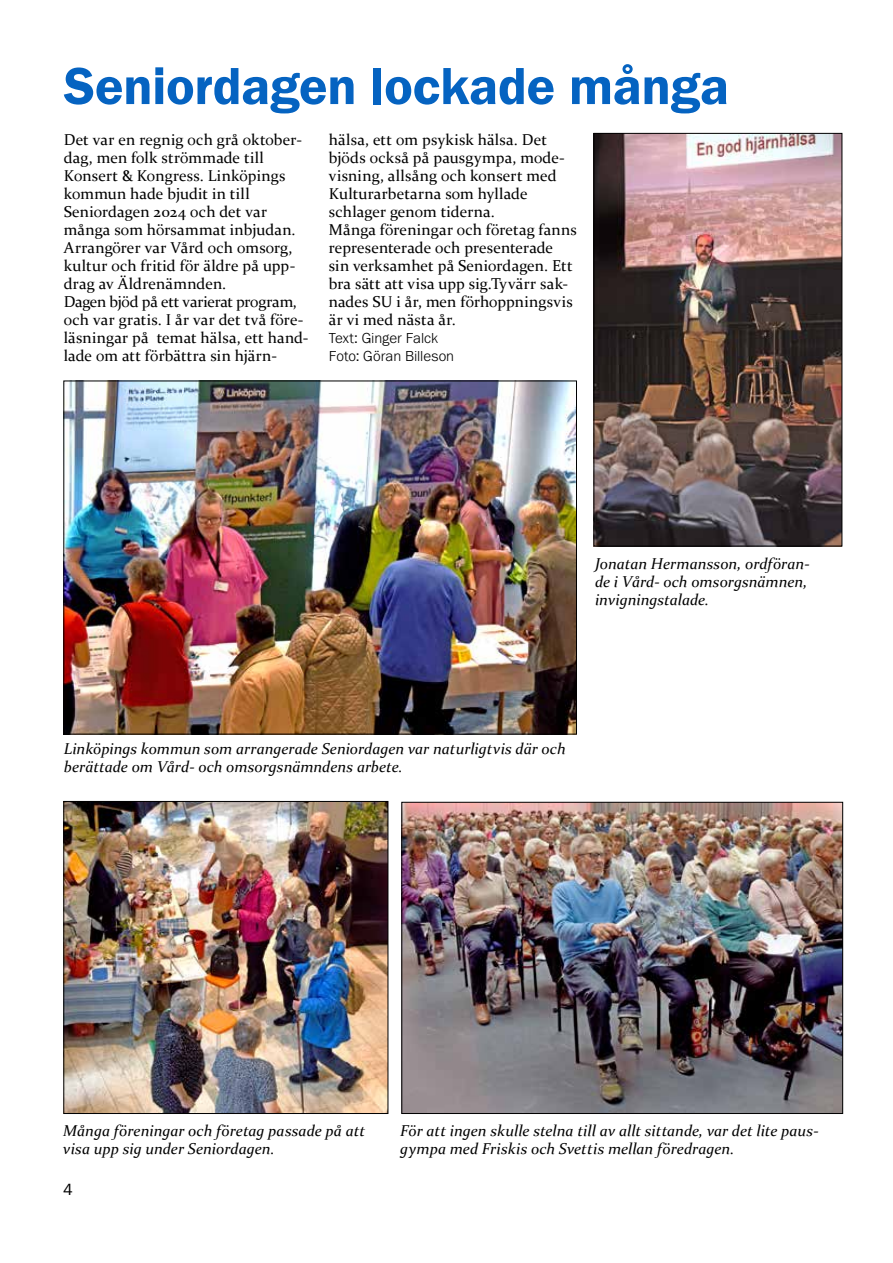
<style>
.page{position:relative;width:893px;height:1263px;background:#fff}
.page>*{position:absolute;margin:0;border:0;box-sizing:border-box;transform-origin:0 0}
.t1{font:54px "Franklin Gothic URW Dem";letter-spacing:-.01em;color:#0563c1}
.t2{font:16.5px "Franklin Gothic URW Boo";color:#000}
.t3{font:15.75px/18px "Constantia";letter-spacing:.01em;color:#000}
.t4{font:italic 15.75px/18px "Constantia";color:#000}
.t5{font:300 15px/18px "Franklin Gothic URW";color:#000}
</style>
<div class="page">
<img style="left:595px;top:135px;width:245px;height:409px">
<div style="left:593px;top:133px;width:249px;height:413px;border:1px solid #000"></div>
<img style="left:65px;top:383px;width:510px;height:349px">
<img style="left:403px;top:804px;width:438px;height:308px">
<div style="left:401px;top:802px;width:442px;height:312px;border:1px solid #000"></div>
<img style="left:65px;top:803px;width:321px;height:309px">
<div style="left:63px;top:801px;width:325px;height:313px;border:1px solid #000"></div>
<h1 class="t1" style="left:64px;top:53px;width:667px">Seniordagen lockade många</h1>
<p class="t3" style="left:329px;top:130px;width:250px">hälsa, ett om psykisk hälsa. Det bjöds också på pausgympa, mode&shy;visning, allsång och konsert med<br>Kulturarbetarna som hyllade schlager genom tiderna.<br>Många föreningar och företag fanns representerade och presenterade sin verksamhet på Seniordagen. Ett bra sätt att visa upp sig.Tyvärr sak&shy;nades SU i år, men förhoppningsvis är vi med nästa år.</p>
<p class="t5" style="left:329px;top:329px;width:127px">Text: Ginger Falck<br>Foto: Göran Billeson</p>
<p class="t3" style="left:64px;top:130px;width:246px">Det var en regnig och grå oktober&shy;dag, men folk strömmade till<br>Konsert &amp; Kongress. Linköpings kommun hade bjudit in till<br>Seniordagen 2024 och det var många som hörsammat inbjudan.<br>Arrangörer var Vård och omsorg, kultur och fritid för äldre på upp&shy;drag av Äldrenämnden.<br>Dagen bjöd på ett varierat program, och var gratis. I år var det två före&shy;läsningar på temat hälsa, ett hand&shy;lade om att förbättra sin hjärn-</p>
<p class="t4" style="left:595px;top:554px;width:216px">Jonatan Hermansson, ordföran&shy;de i Vård- och omsorgsnämnen, invigningstalade.</p>
<p class="t4" style="left:64px;top:739px;width:503px">Linköpings kommun som arrangerade Seniordagen var naturligtvis där och berättade om Vård- och omsorgsnämndens arbete.</p>
<p class="t4" style="left:63px;top:1121px;width:303px">Många föreningar och företag passade på att visa upp sig under Seniordagen.</p>
<p class="t2" style="left:63px;top:1180px;width:11px">4</p>
<p class="t4" style="left:400px;top:1121px;width:420px">För att ingen skulle stelna till av allt sittande, var det lite paus&shy;gympa med Friskis och Svettis mellan föredragen.</p>
</div>
